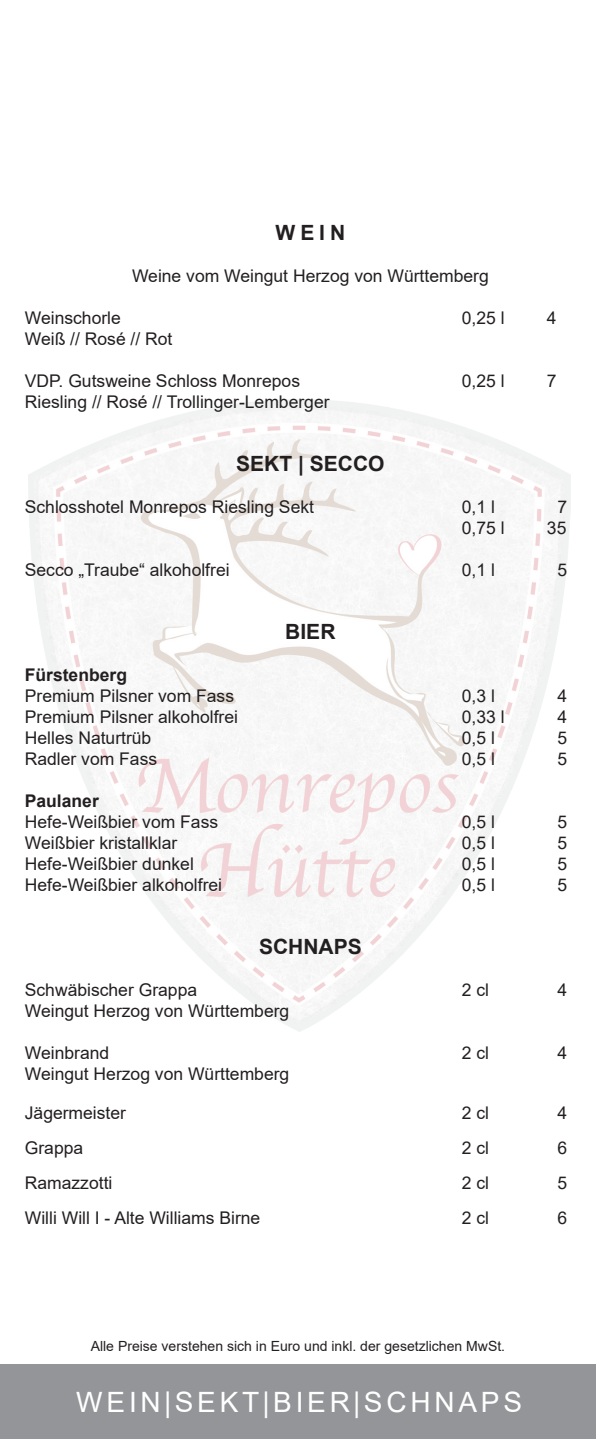
<style>
.page{position:relative;width:596px;height:1439px;background:#fff}
.page>*{position:absolute;margin:0;border:0;box-sizing:border-box;transform-origin:0 0}
.t1{font:28px "Arial";letter-spacing:.135em;color:#fff}
.t2{font:700 21px "Arial";color:#231f20}
.t3{font:17.5px "Arial";color:#231f20}
.t4{font:700 17.5px "Arial";color:#231f20}
.t5{font:14px "Arial";color:#231f20}
</style>
<div class="page">
<img style="left:29px;top:400px;width:541px;height:631px">
<div style="left:0;top:1364px;width:595px;height:75px;background:#939598"></div>
<p class="t2" style="left:275px;top:218px;width:71px">WEIN</p>
<p class="t3" style="left:132px;top:264px;width:358px">Weine vom Weingut Herzog von Württemberg</p>
<p class="t3" style="left:25px;top:306px;width:97px">Weinschorle</p>
<p class="t3" style="left:461px;top:306px;width:44px">0,25 l</p>
<p class="t3" style="left:546px;top:306px;width:11px">4</p>
<p class="t3" style="left:25px;top:327px;width:149px">Weiß // Rosé // Rot</p>
<p class="t3" style="left:25px;top:369px;width:276px">VDP. Gutsweine Schloss Monrepos</p>
<p class="t3" style="left:461px;top:369px;width:44px">0,25 l</p>
<p class="t3" style="left:546px;top:369px;width:11px">7</p>
<p class="t3" style="left:25px;top:390px;width:306px">Riesling // Rosé // Trollinger-Lemberger</p>
<p class="t2" style="left:236px;top:449px;width:150px">SEKT | SECCO</p>
<p class="t3" style="left:25px;top:495px;width:290px">Schlosshotel Monrepos Riesling Sekt</p>
<p class="t3" style="left:461px;top:495px;width:35px">0,1 l</p>
<p class="t3" style="left:557px;top:495px;width:11px">7</p>
<p class="t3" style="left:461px;top:516px;width:44px">0,75 l</p>
<p class="t3" style="left:546px;top:516px;width:21px">35</p>
<p class="t3" style="left:25px;top:558px;width:206px">Secco „Traube“ alkoholfrei</p>
<p class="t3" style="left:461px;top:558px;width:35px">0,1 l</p>
<p class="t3" style="left:557px;top:558px;width:11px">5</p>
<p class="t2" style="left:285px;top:617px;width:52px">BIER</p>
<p class="t4" style="left:25px;top:662px;width:104px">Fürstenberg</p>
<p class="t3" style="left:25px;top:684px;width:211px">Premium Pilsner vom Fass</p>
<p class="t3" style="left:461px;top:684px;width:35px">0,3 l</p>
<p class="t3" style="left:557px;top:684px;width:11px">4</p>
<p class="t3" style="left:25px;top:705px;width:214px">Premium Pilsner alkoholfrei</p>
<p class="t3" style="left:461px;top:705px;width:44px">0,33 l</p>
<p class="t3" style="left:557px;top:705px;width:11px">4</p>
<p class="t3" style="left:25px;top:726px;width:128px">Helles Naturtrüb</p>
<p class="t3" style="left:461px;top:726px;width:35px">0,5 l</p>
<p class="t3" style="left:557px;top:726px;width:11px">5</p>
<p class="t3" style="left:25px;top:747px;width:134px">Radler vom Fass</p>
<p class="t3" style="left:461px;top:747px;width:35px">0,5 l</p>
<p class="t3" style="left:557px;top:747px;width:11px">5</p>
<p class="t4" style="left:25px;top:788px;width:75px">Paulaner</p>
<p class="t3" style="left:25px;top:810px;width:195px">Hefe-Weißbier vom Fass</p>
<p class="t3" style="left:461px;top:810px;width:35px">0,5 l</p>
<p class="t3" style="left:557px;top:810px;width:11px">5</p>
<p class="t3" style="left:25px;top:831px;width:154px">Weißbier kristallklar</p>
<p class="t3" style="left:461px;top:831px;width:35px">0,5 l</p>
<p class="t3" style="left:557px;top:831px;width:11px">5</p>
<p class="t3" style="left:25px;top:852px;width:170px">Hefe-Weißbier dunkel</p>
<p class="t3" style="left:461px;top:852px;width:35px">0,5 l</p>
<p class="t3" style="left:557px;top:852px;width:11px">5</p>
<p class="t3" style="left:25px;top:873px;width:199px">Hefe-Weißbier alkoholfrei</p>
<p class="t3" style="left:461px;top:873px;width:35px">0,5 l</p>
<p class="t3" style="left:557px;top:873px;width:11px">5</p>
<p class="t2" style="left:259px;top:932px;width:104px">SCHNAPS</p>
<p class="t3" style="left:25px;top:978px;width:174px">Schwäbischer Grappa</p>
<p class="t3" style="left:461px;top:978px;width:29px">2 cl</p>
<p class="t3" style="left:557px;top:978px;width:11px">4</p>
<p class="t3" style="left:25px;top:999px;width:266px">Weingut Herzog von Württemberg</p>
<p class="t3" style="left:25px;top:1041px;width:86px">Weinbrand</p>
<p class="t3" style="left:461px;top:1041px;width:29px">2 cl</p>
<p class="t3" style="left:557px;top:1041px;width:11px">4</p>
<p class="t3" style="left:25px;top:1062px;width:266px">Weingut Herzog von Württemberg</p>
<p class="t3" style="left:25px;top:1100px;width:103px">Jägermeister</p>
<p class="t3" style="left:461px;top:1100px;width:29px">2 cl</p>
<p class="t3" style="left:557px;top:1100px;width:11px">4</p>
<p class="t3" style="left:25px;top:1135px;width:60px">Grappa</p>
<p class="t3" style="left:461px;top:1135px;width:29px">2 cl</p>
<p class="t3" style="left:557px;top:1135px;width:11px">6</p>
<p class="t3" style="left:25px;top:1170px;width:89px">Ramazzotti</p>
<p class="t3" style="left:461px;top:1170px;width:29px">2 cl</p>
<p class="t3" style="left:557px;top:1170px;width:11px">5</p>
<p class="t3" style="left:25px;top:1205px;width:237px">Willi Will I - Alte Williams Birne</p>
<p class="t3" style="left:461px;top:1205px;width:29px">2 cl</p>
<p class="t3" style="left:557px;top:1205px;width:11px">6</p>
<p class="t5" style="left:91px;top:1336px;width:415px">Alle Preise verstehen sich in Euro und inkl. der gesetzlichen MwSt.</p>
<h1 class="t1" style="left:76px;top:1382px;width:447px">WEIN|SEKT|BIER|SCHNAPS</h1>
</div>
